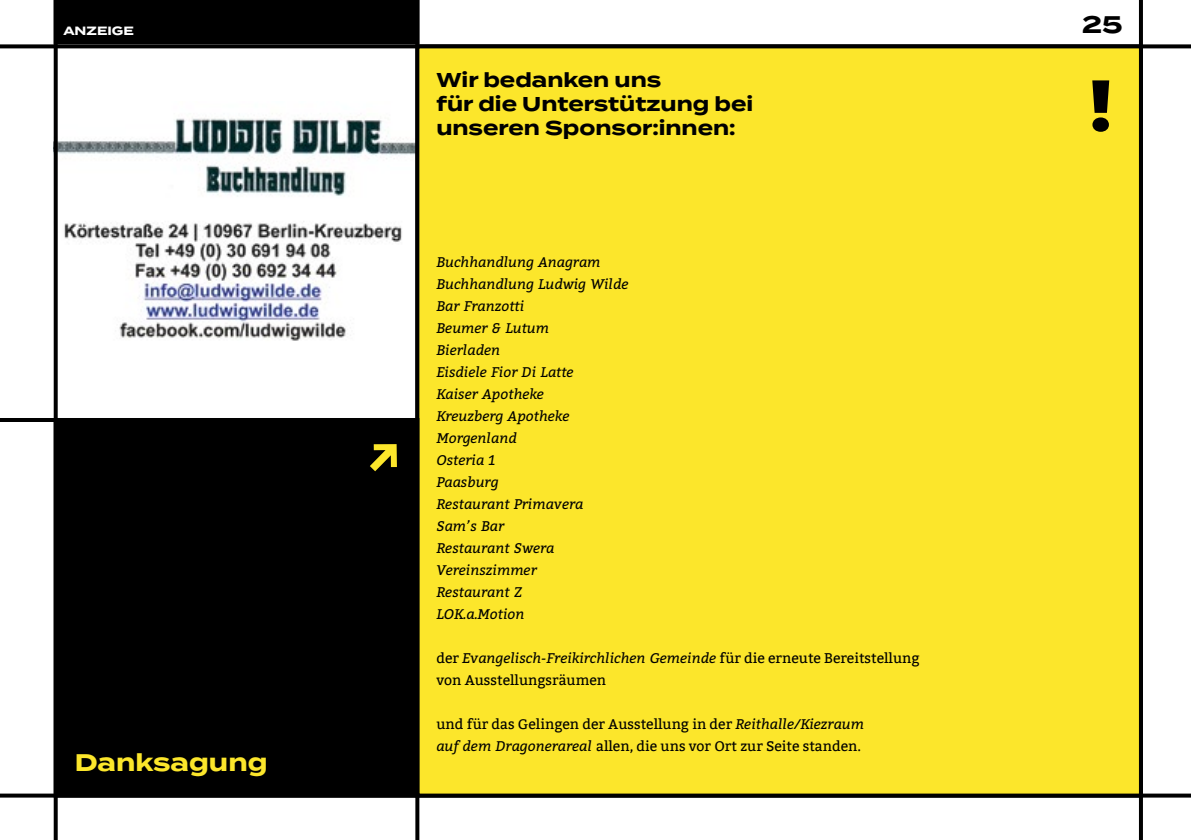
<style>
.page{position:relative;width:1191px;height:840px;background:#fff}
.page>*{position:absolute;margin:0;border:0;box-sizing:border-box;transform-origin:0 0}
.t1{font:700 72px "Termina";color:#000}
.t2{font:700 24px "Termina";color:#fce62b}
.t3{font:700 24px "Termina";color:#000}
.t4{font:700 20px/24px "Termina";color:#000}
.t5{font:italic 14px/22px "Bitter";color:#000}
.t6{font:14px/22px "Bitter";color:#000}
.t7{font:700 12px "Termina";color:#fff}
.s1{font-style:italic}
</style>
<div class="page">
<img style="left:58px;top:113px;width:357px;height:228px">
<hr style="left:0;top:418px;width:419px;height:4px;background:#000">
<hr style="left:1139px;top:0;width:4px;height:839px;background:#000">
<svg style="left:54px;top:48px;width:4px;height:791px;fill:#000"></svg>
<svg style="left:0;top:793px;width:1191px;height:4px"></svg>
<svg style="left:0;top:44px;width:1191px;height:4px;fill:#000"></svg>
<svg style="left:415px;top:797px;width:4px;height:42px"></svg>
<div style="left:417px;top:46px;width:724px;height:749px;background:#fce62b"></div>
<div style="left:415px;top:44px;width:728px;height:753px;border:4px solid #000"></div>
<div style="left:56px;top:420px;width:361px;height:375px;background:#000"></div>
<div style="left:54px;top:418px;width:365px;height:379px;border:4px solid #000"></div>
<svg style="left:370px;top:444px;width:27px;height:27px"></svg>
<div style="left:54px;top:0;width:365px;height:44px;background:#000"></div>
<p class="t7" style="left:63px;top:22px;width:72px">ANZEIGE</p>
<h2 class="t3" style="left:1082px;top:6px;width:42px">25</h2>
<h2 class="t2" style="left:75px;top:744px;width:194px">Danksagung</h2>
<h3 class="t4" style="left:436px;top:68px;width:318px">Wir bedanken uns<br>für die Unterstützung bei unseren Sponsor:innen:</h3>
<p class="t5" style="left:436px;top:250px;width:194px">Buchhandlung Anagram<br>Buchhandlung Ludwig Wilde<br>Bar Franzotti<br>Beumer &amp; Lutum<br>Bierladen<br>Eisdiele Fior Di Latte<br>Kaiser Apotheke<br>Kreuzberg Apotheke<br>Morgenland<br>Osteria 1<br>Paasburg<br>Restaurant Primavera<br>Sam’s Bar<br>Restaurant Swera<br>Vereinszimmer<br>Restaurant Z<br>LOK.a.Motion</p>
<p class="t6" style="left:436px;top:647px;width:485px">der <span class="s1">Evangelisch-Freikirchlichen Gemeinde</span> für die erneute Bereitstellung von Ausstellungsräumen</p>
<p class="t6" style="left:436px;top:713px;width:429px">und für das Gelingen der Ausstellung in der <span class="s1">Reithalle/Kiezraum auf dem Dragonerareal</span> allen, die uns vor Ort zur Seite standen.</p>
<h1 class="t1" style="left:1087px;top:52px;width:27px">!</h1>
</div>
